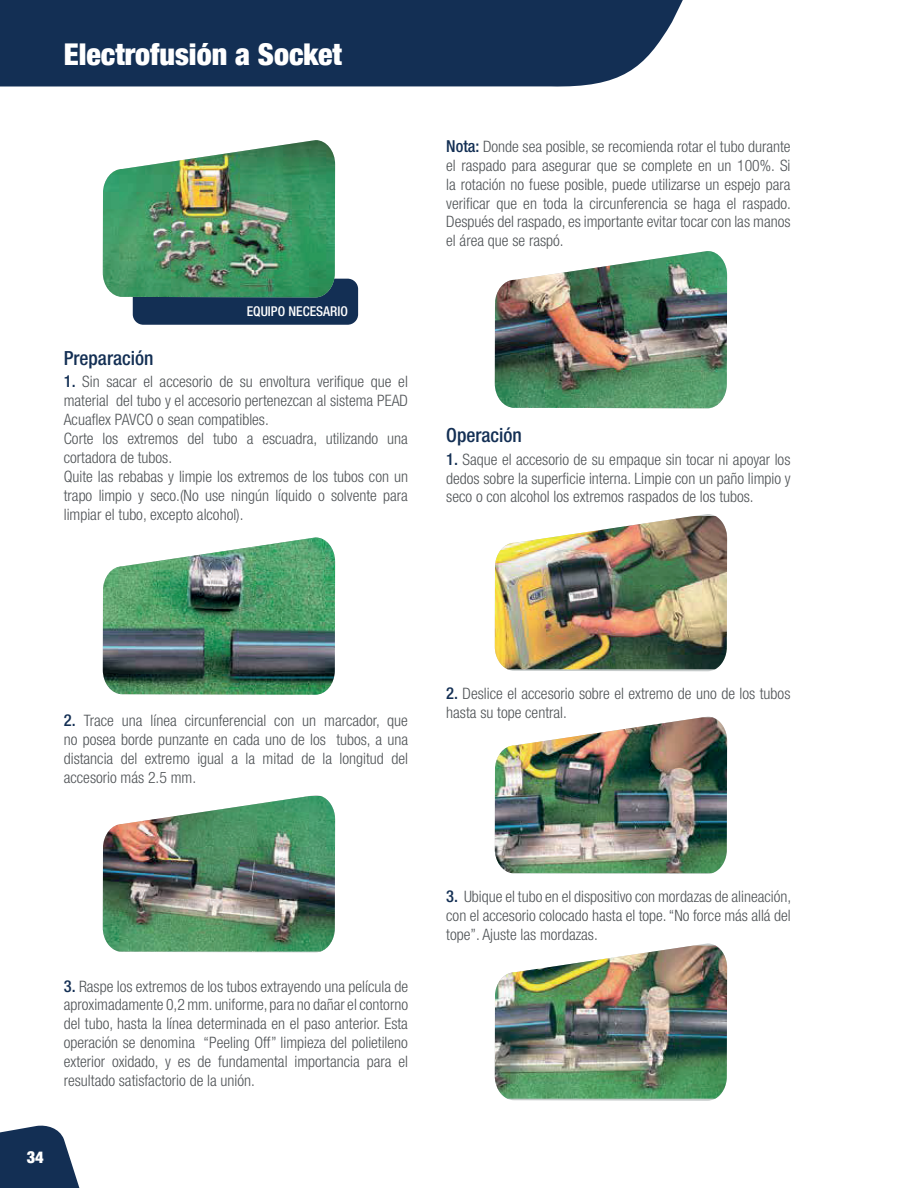
<style>
.page{position:relative;width:918px;height:1188px;background:#fff}
.page>*{position:absolute;margin:0;border:0;box-sizing:border-box;transform-origin:0 0}
.t1{font:900 condensed 30px "Helvetica Neue";color:#fff}
.t2{font:500 condensed 19.5px "Helvetica Neue LT Std";color:#132f54}
.t3{font:900 condensed 16.5px "Helvetica Neue";color:#fff}
.t4{font:300 condensed 15.75px/18.9px "Helvetica Neue LT Std";color:#505457;text-align:justify}
.t5{font:500 condensed 13.5px "Helvetica Neue LT Std";color:#fff}
.s1{font-weight:500;font-size:16.5px;color:#132f54}
</style>
<div class="page">
<svg style="left:0;top:1125px;width:80px;height:63px"></svg>
<div style="left:0;top:0;width:683px;height:87px;background:#132f54"></div>
<div style="left:133px;top:279px;width:225px;height:46px;background:#132f54;border-radius:11px"></div>
<img style="left:103px;top:140px;width:232px;height:157px">
<img style="left:103px;top:537px;width:232px;height:158px">
<img style="left:495px;top:251px;width:232px;height:157px">
<svg style="left:507px;top:514px;width:209px;height:157px"></svg>
<img style="left:495px;top:516px;width:232px;height:153px">
<img style="left:495px;top:717px;width:232px;height:156px">
<svg style="left:509px;top:943px;width:207px;height:158px"></svg>
<img style="left:495px;top:946px;width:232px;height:153px">
<img style="left:103px;top:796px;width:232px;height:156px">
<h1 class="t1" style="left:64px;top:36px;width:280px">Electrofusión a Socket</h1>
<p class="t2" style="left:64px;top:346px;width:91px">Preparación</p>
<p class="t5" style="left:247px;top:303px;width:103px">EQUIPO NECESARIO</p>
<p class="t4" style="left:64px;top:372px;width:346px;text-align:left"><span class="s1">1.</span> Sin sacar el accesorio de su envoltura verifique que el material del tubo y el accesorio pertenezcan al sistema PEAD Acuaflex PAVCO o sean compatibles.<br>Corte los extremos del tubo a escuadra, utilizando una cortadora de tubos.<br>Quite las rebabas y limpie los extremos de los tubos con un trapo limpio y seco.(No use ningún líquido o solvente para limpiar el tubo, excepto alcohol).</p>
<p class="t4" style="left:446px;top:137px;width:346px"><span class="s1">Nota:</span> Donde sea posible, se recomienda rotar el tubo durante el raspado para asegurar que se complete en un 100%. Si la rotación no fuese posible, puede utilizarse un espejo para verificar que en toda la circunferencia se haga el raspado.<br>Después del raspado, es importante evitar tocar con las manos el área que se raspó.</p>
<p class="t2" style="left:446px;top:424px;width:77px">Operación</p>
<p class="t4" style="left:446px;top:449px;width:346px"><span class="s1">1.</span> Saque el accesorio de su empaque sin tocar ni apoyar los dedos sobre la superficie interna. Limpie con un paño limpio y seco o con alcohol los extremos raspados de los tubos.</p>
<p class="t4" style="left:64px;top:711px;width:346px"><span class="s1">2.</span> Trace una línea circunferencial con un marcador, que no posea borde punzante en cada uno de los tubos, a una distancia del extremo igual a la mitad de la longitud del accesorio más 2.5 mm.</p>
<p class="t4" style="left:446px;top:684px;width:346px"><span class="s1">2.</span> Deslice el accesorio sobre el extremo de uno de los tubos hasta su tope central.</p>
<p class="t4" style="left:64px;top:976px;width:346px"><span class="s1">3.</span> Raspe los extremos de los tubos extrayendo una película de aproximadamente 0,2 mm. uniforme, para no dañar el contorno del tubo, hasta la línea determinada en el paso anterior. Esta operación se denomina “Peeling Off” limpieza del polietileno exterior oxidado, y es de fundamental importancia para el resultado satisfactorio de la unión.</p>
<p class="t3" style="left:27px;top:1147px;width:19px">34</p>
<p class="t4" style="left:446px;top:887px;width:346px"><span class="s1">3.</span> Ubique el tubo en el dispositivo con mordazas de alineación, con el accesorio colocado hasta el tope.“No force más allá del tope”. Ajuste las mordazas.</p>
</div>
